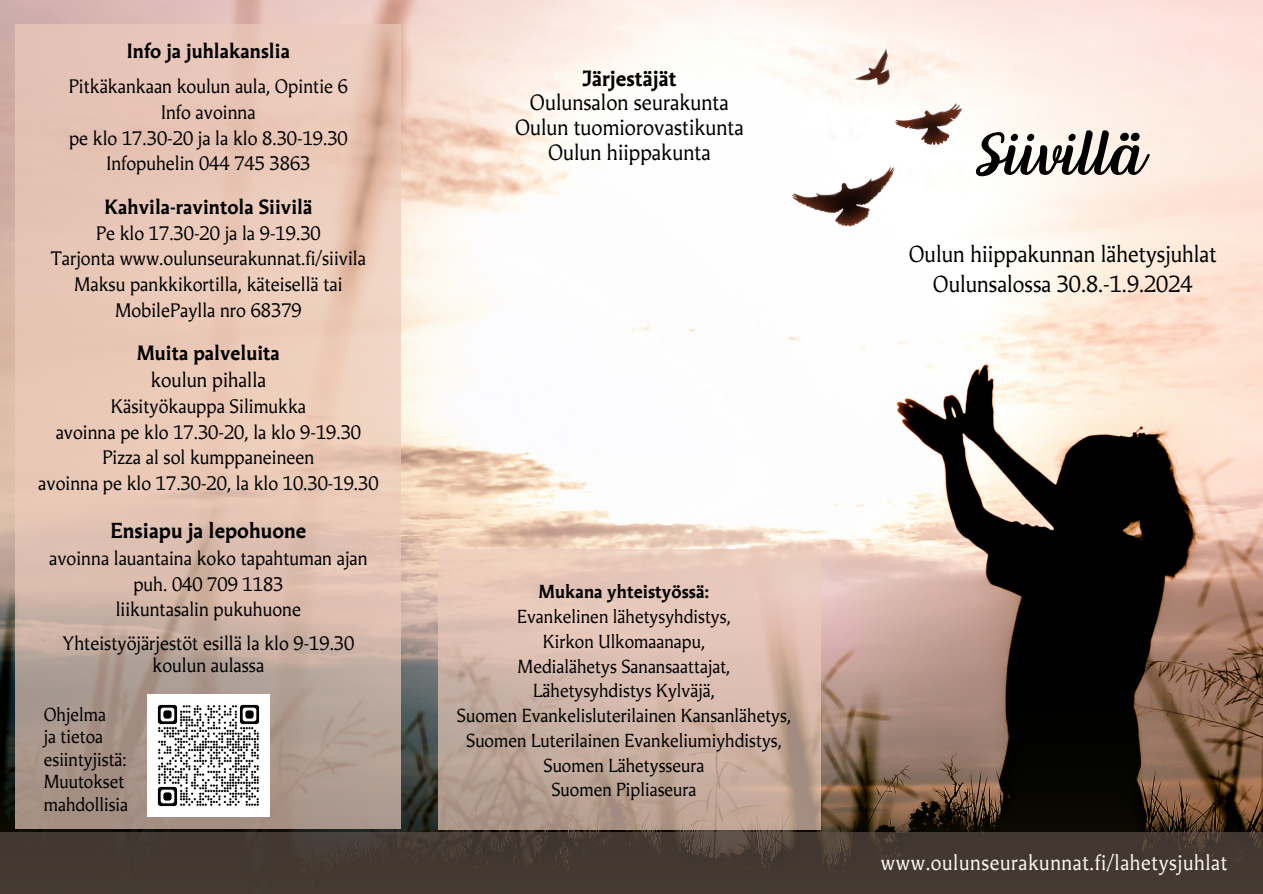
<style>
.page{position:relative;width:1263px;height:894px;background:#fff}
.page>*{position:absolute;margin:0;border:0;box-sizing:border-box;transform-origin:0 0}
.t1{font:59.4px "Together";color:#000}
.t2{font:22.05px/30.2px "Martti";color:#000;text-align:center}
.t3{font:21px/24.8px "Martti";color:#000;text-align:center}
.t4{font:700 20.7px "Martti";color:#000}
.t5{font:20.25px "Martti";letter-spacing:.025em;color:#fef6f1}
.t6{font:700 19.65px "Martti";color:#000}
.t7{font:19.65px "Martti";color:#000}
.t8{font:18.6px "Martti";color:#000}
.t9{font:17.85px "Martti";color:#000}
.t10{font:700 17.85px "Martti";color:#000}
.s1{font-weight:700}
</style>
<div class="page">
<img style="left:0;top:0;width:1263px;height:832px">
<div style="left:0;top:832px;width:1263px;height:61px;background:#433931"></div>
<svg style="left:438px;top:549px;width:383px;height:279px;background:#d1b5a7"></svg>
<svg style="left:16px;top:24px;width:385px;height:804px;background:#dbbcad"></svg>
<img style="left:147px;top:694px;width:123px;height:122px">
<p class="t6" style="left:127px;top:43px;width:165px">Info ja juhlakanslia</p>
<p class="t8" style="left:69px;top:79px;width:281px">Pitkäkankaan koulun aula, Opintie 6</p>
<p class="t8" style="left:161px;top:105px;width:96px">Info avoinna</p>
<p class="t8" style="left:69px;top:130px;width:280px">pe klo 17.30-20 ja la klo 8.30-19.30</p>
<p class="t8" style="left:106px;top:156px;width:206px">Infopuhelin 044 745 3863</p>
<p class="t6" style="left:104px;top:199px;width:210px">Kahvila-ravintola Siivilä</p>
<p class="t8" style="left:96px;top:225px;width:226px">Pe klo 17.30-20 ja la 9-19.30</p>
<p class="t8" style="left:51px;top:251px;width:317px">Tarjonta www.oulunseurakunnat.fi/siivila</p>
<p class="t8" style="left:74px;top:277px;width:270px">Maksu pankkikortilla, käteisellä tai</p>
<p class="t8" style="left:115px;top:302px;width:188px">MobilePaylla nro 68379</p>
<p class="t6" style="left:137px;top:345px;width:144px">Muita palveluita</p>
<p class="t7" style="left:151px;top:372px;width:117px">koulun pihalla</p>
<p class="t8" style="left:111px;top:399px;width:197px">Käsityökauppa Silimukka</p>
<p class="t8" style="left:56px;top:424px;width:307px">avoinna pe klo 17.30-20, la klo 9-19.30</p>
<p class="t8" style="left:102px;top:450px;width:213px">Pizza al sol kumppaneineen</p>
<p class="t8" style="left:38px;top:475px;width:342px">avoinna pe klo 17.30-20, la klo 10.30-19.30</p>
<p class="t4" style="left:111px;top:522px;width:197px">Ensiapu ja lepohuone</p>
<p class="t8" style="left:49px;top:550px;width:320px">avoinna lauantaina koko tapahtuman ajan</p>
<p class="t8" style="left:133px;top:576px;width:152px">puh. 040 709 1183</p>
<h2 class="t8" style="left:116px;top:602px;width:187px">liikuntasalin pukuhuone</h2>
<h1 class="t8" style="left:63px;top:635px;width:293px">Yhteistyöjärjestöt esillä la klo 9-19.30</h1>
<h2 class="t8" style="left:153px;top:657px;width:113px">koulun aulassa</h2>
<p class="t9" style="left:44px;top:707px;width:64px">Ohjelma</p>
<p class="t9" style="left:44px;top:729px;width:61px">ja tietoa</p>
<p class="t9" style="left:44px;top:752px;width:84px">esiintyjistä:</p>
<p class="t9" style="left:44px;top:774px;width:82px">Muutokset</p>
<h2 class="t9" style="left:44px;top:797px;width:86px">mahdollisia</h2>
<p class="t3" style="left:515px;top:68px;width:230px"><span class="s1">Järjestäjät<br></span>Oulunsalon seurakunta<br>Oulun tuomiorovastikunta<br>Oulun hiippakunta</p>
<h3 class="t10" style="left:539px;top:584px;width:172px">Mukana yhteistyössä:</h3>
<p class="t9" style="left:517px;top:609px;width:215px">Evankelinen lähetysyhdistys,</p>
<p class="t9" style="left:543px;top:634px;width:164px">Kirkon Ulkomaanapu,</p>
<p class="t9" style="left:518px;top:659px;width:214px">Medialähetys Sanansaattajat,</p>
<p class="t9" style="left:533px;top:683px;width:183px">Lähetysyhdistys Kylväjä,</p>
<p class="t9" style="left:457px;top:708px;width:336px">Suomen Evankelisluterilainen Kansanlähetys,</p>
<p class="t9" style="left:466px;top:733px;width:317px">Suomen Luterilainen Evankeliumiyhdistys,</p>
<p class="t9" style="left:543px;top:758px;width:163px">Suomen Lähetysseura</p>
<p class="t9" style="left:551px;top:782px;width:147px">Suomen Pipliaseura</p>
<p class="t1" style="left:978px;top:115px;width:171px">Siivillä</p>
<p class="t2" style="left:909px;top:241px;width:309px">Oulun hiippakunnan lähetysjuhlat<br>Oulunsalossa 30.8.-1.9.2024</p>
<p class="t5" style="left:881px;top:854px;width:348px">www.oulunseurakunnat.fi/lahetysjuhlat</p>
</div>
